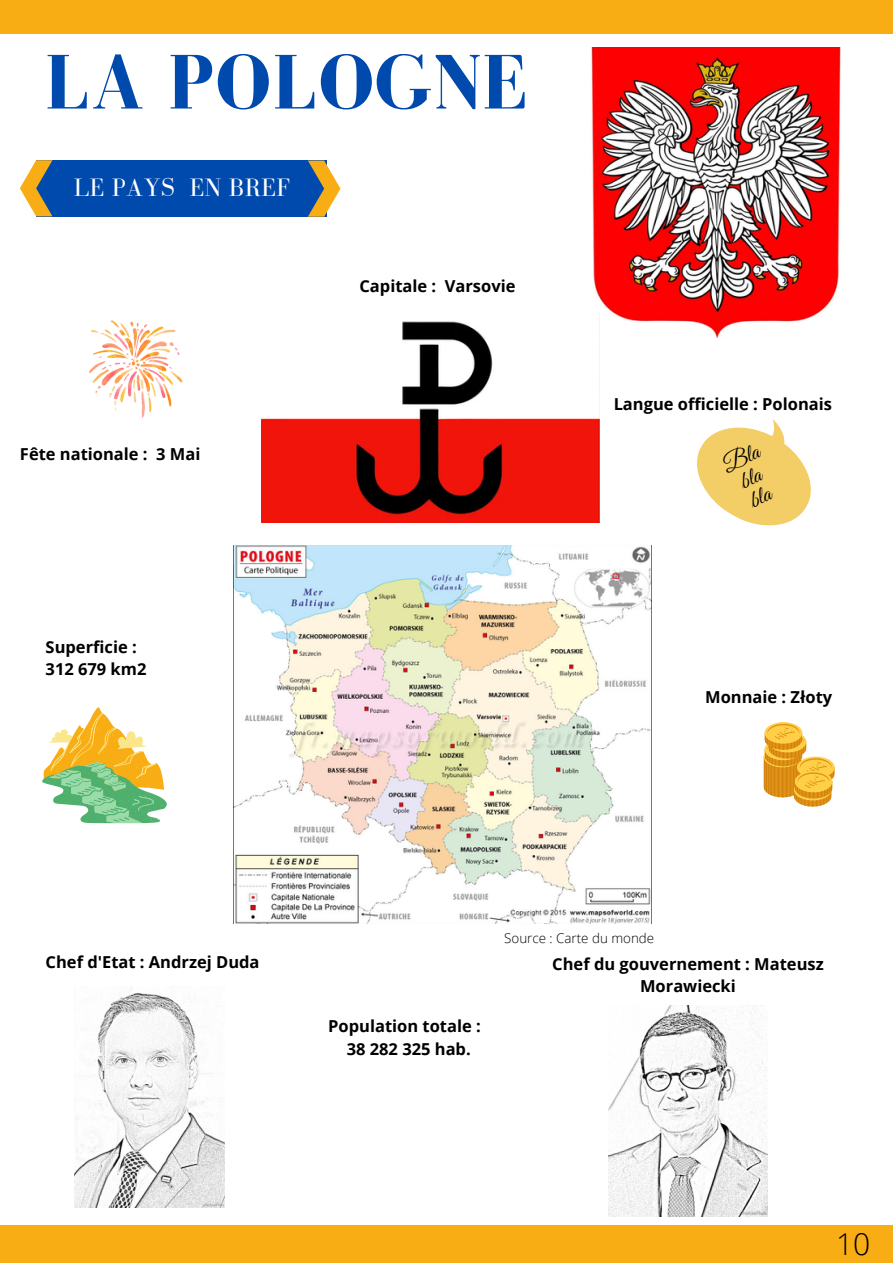
<style>
.page{position:relative;width:893px;height:1264px;background:#fff}
.page>*{position:absolute;margin:0;border:0;box-sizing:border-box;transform-origin:0 0}
.t1{font:700 79.35px "Bodoni FLF";letter-spacing:.01em;color:#004aad}
.t2{font:300 30px "Open Sans";color:#000}
.t3{font:25.8px "Bodoni FLF";letter-spacing:.01em;color:#fff}
.t4{font:24px/21.5px "Great Vibes";color:#000;text-align:center}
.t5{font:700 16.5px/22.5px "Open Sans";color:#000;text-align:center}
.t6{font:300 13.35px "Open Sans";color:#000}
</style>
<div class="page">
<div style="left:0;top:1225px;width:892px;height:37px;background:#f9ad14"></div>
<div style="left:0;top:0;width:892px;height:33px;background:#f9ad14"></div>
<div style="left:36px;top:160px;width:290px;height:57px;background:#004aad"></div>
<svg style="left:697px;top:419px;width:114px;height:107px"></svg>
<img style="left:89px;top:320px;width:94px;height:98px">
<svg style="left:42px;top:707px;width:125px;height:116px"></svg>
<svg style="left:763px;top:722px;width:72px;height:85px"></svg>
<svg style="left:308px;top:160px;width:32px;height:57px"></svg>
<svg style="left:20px;top:160px;width:32px;height:56px"></svg>
<img style="left:233px;top:545px;width:418px;height:378px">
<img style="left:591px;top:48px;width:250px;height:290px">
<img style="left:262px;top:313px;width:337px;height:209px">
<img style="left:75px;top:986px;width:149px;height:220px">
<img style="left:608px;top:1005px;width:159px;height:211px">
<h1 class="t1" style="left:44px;top:39px;width:484px">LA POLOGNE</h1>
<h3 class="t3" style="left:74px;top:173px;width:218px">LE PAYS EN BREF</h3>
<p class="t5" style="left:20px;top:442px;width:182px">Fête nationale : 3 Mai</p>
<p class="t5" style="left:359px;top:274px;width:157px">Capitale : Varsovie</p>
<p class="t5" style="left:46px;top:635px;width:102px;text-align:left">Superficie :<br>312 679 km2</p>
<p class="t5" style="left:613px;top:392px;width:220px">Langue officielle : Polonais</p>
<h3 class="t4" style="left:719px;top:459px;width:40px;rotate:-26deg">Bla bla bla</h3>
<p class="t5" style="left:705px;top:685px;width:129px">Monnaie : Złoty</p>
<p class="t6" style="left:504px;top:928px;width:151px">Source : Carte du monde</p>
<p class="t5" style="left:46px;top:950px;width:215px">Chef d'Etat : Andrzej Duda</p>
<p class="t5" style="left:552px;top:952px;width:273px">Chef du gouvernement : Mateusz<br>Morawiecki</p>
<p class="t5" style="left:328px;top:1014px;width:154px">Population totale :<br>38 282 325 hab.</p>
<h2 class="t2" style="left:836px;top:1222px;width:36px">10</h2>
</div>
